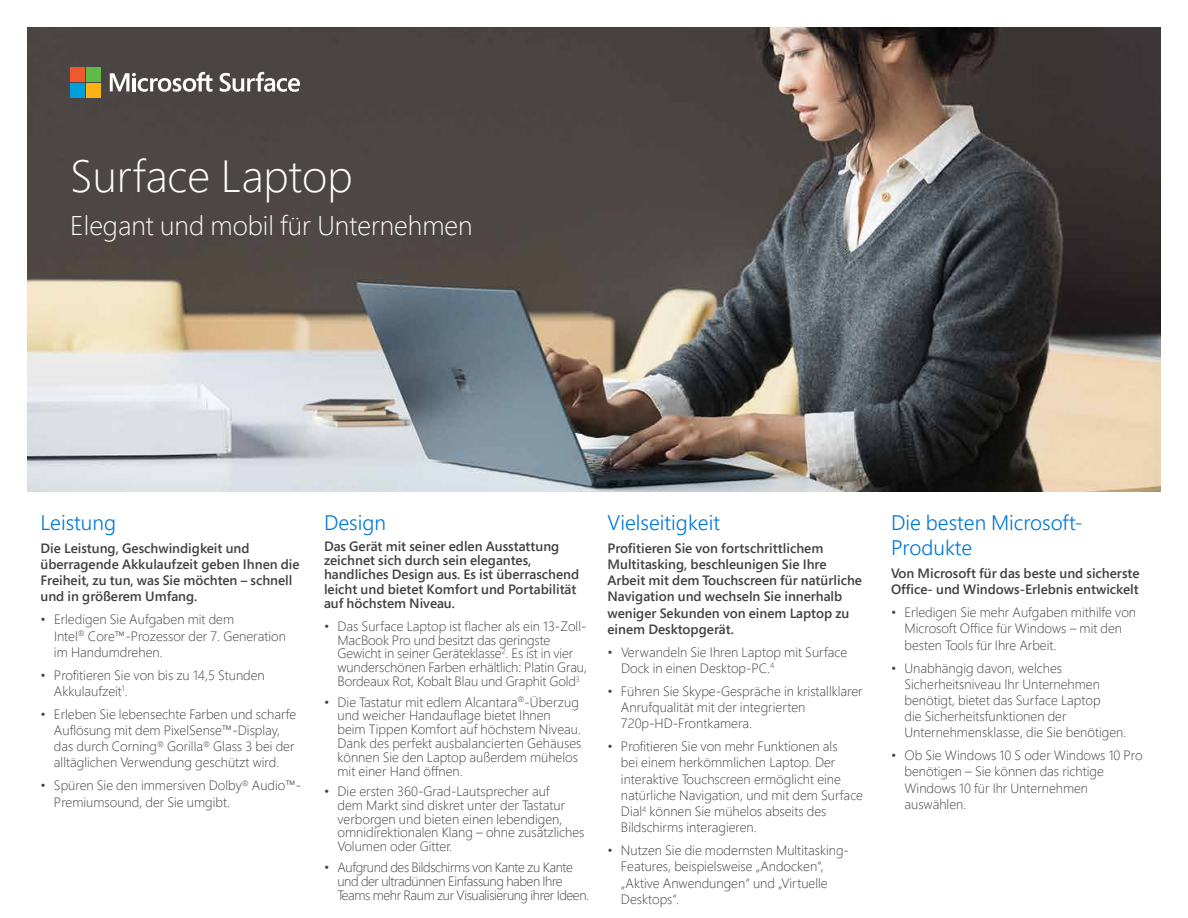
<style>
.page{position:relative;width:1188px;height:918px;background:#fff}
.page>*{position:absolute;margin:0;border:0;box-sizing:border-box;transform-origin:0 0}
.t1{font:300 45px "Segoe Pro";color:#fff}
.t2{font:300 27px "Segoe Pro";color:#fff}
.t3{font:300 21px/25.2px "Segoe Pro";color:#0078d7}
.t4{font:300 13.5px/16.2px "Segoe Pro";color:#414042}
.t5{font:600 13.5px/16.2px "Segoe Pro";color:#414042}
.t6{font:300 13.5px/14.1px "Segoe Pro";letter-spacing:-.03em;color:#414042}
</style>
<div class="page">
<img style="left:27px;top:27px;width:1134px;height:464px">
<svg style="left:110px;top:72px;width:103px;height:20px"></svg>
<div style="left:70px;top:67px;width:15px;height:15px;background:#f15832"></div>
<div style="left:86px;top:67px;width:15px;height:15px;background:#5fbb46"></div>
<div style="left:70px;top:83px;width:15px;height:15px;background:#009fda"></div>
<div style="left:86px;top:83px;width:15px;height:15px;background:#fcb316"></div>
<svg style="left:220px;top:72px;width:80px;height:20px"></svg>
<h1 class="t1" style="left:70px;top:145px;width:284px">Surface Laptop</h1>
<h2 class="t2" style="left:70px;top:206px;width:404px">Elegant und mobil für Unternehmen</h2>
<h3 class="t3" style="left:40px;top:509px;width:77px">Leistung</h3>
<p class="t5" style="left:40px;top:540px;width:261px">Die Leistung, Geschwindigkeit und überragende Akkulaufzeit geben Ihnen die Freiheit, zu tun, was Sie möchten – schnell und in größerem Umfang.</p>
<p class="t4" style="left:54px;top:611px;width:234px;text-indent:-13px">• Erledigen Sie Aufgaben mit dem<br>Intel<sup>®</sup> Core™-Prozessor der 7. Generation im Handumdrehen.</p>
<p class="t4" style="left:54px;top:667px;width:212px;text-indent:-14px">• Profitieren Sie von bis zu 14,5 Stunden<br>Akkulaufzeit<sup>1</sup>.</p>
<p class="t4" style="left:54px;top:706px;width:244px;text-indent:-14px">• Erleben Sie lebensechte Farben und scharfe Auflösung mit dem PixelSense™-Display, das durch Corning<sup>®</sup> Gorilla<sup>®</sup> Glass 3 bei der alltäglichen Verwendung geschützt wird.</p>
<p class="t4" style="left:54px;top:777px;width:249px;text-indent:-13px">• Spüren Sie den immersiven Dolby<sup>®</sup> Audio™-<br>Premiumsound, der Sie umgibt.</p>
<h3 class="t3" style="left:324px;top:509px;width:64px">Design</h3>
<p class="t5" style="left:324px;top:539px;width:257px;line-height:14.2px">Das Gerät mit seiner edlen Ausstattung zeichnet sich durch sein elegantes, handliches Design aus. Es ist überraschend leicht und bietet Komfort und Portabilität auf höchstem Niveau.</p>
<p class="t4" style="left:338px;top:619px;width:251px;line-height:13.8px;text-indent:-14px">• Das Surface Laptop ist flacher als ein 13-Zoll-MacBook Pro und besitzt das geringste Gewicht in seiner Geräteklasse<sup>2</sup>. Es ist in vier wunderschönen Farben erhältlich: Platin Grau, Bordeaux Rot, Kobalt Blau und Graphit Gold<sup>3</sup></p>
<p class="t4" style="left:338px;top:695px;width:245px;line-height:13.8px;text-indent:-14px">• Die Tastatur mit edlem Alcantara<sup>®</sup>-Überzug und weicher Handauflage bietet Ihnen beim Tippen Komfort auf höchstem Niveau.<br>Dank des perfekt ausbalancierten Gehäuses können Sie den Laptop außerdem mühelos mit einer Hand öffnen.</p>
<p class="t4" style="left:338px;top:784px;width:249px;line-height:13.8px;text-indent:-13px">• Die ersten 360-Grad-Lautsprecher auf<br>dem Markt sind diskret unter der Tastatur verborgen und bieten einen lebendigen, omnidirektionalen Klang – ohne zusätzliches Volumen oder Gitter.</p>
<p class="t6" style="left:338px;top:860px;width:253px;text-indent:-13px">• Aufgrund des Bildschirms von Kante zu Kante und der ultradünnen Einfassung haben Ihre<br>Teams mehr Raum zur Visualisierung ihrer Ideen.</p>
<h3 class="t3" style="left:608px;top:509px;width:114px">Vielseitigkeit</h3>
<p class="t5" style="left:608px;top:540px;width:256px">Profitieren Sie von fortschrittlichem Multitasking, beschleunigen Sie Ihre Arbeit mit dem Touchscreen für natürliche Navigation und wechseln Sie innerhalb weniger Sekunden von einem Laptop zu einem Desktopgerät.</p>
<p class="t4" style="left:621px;top:644px;width:228px;text-indent:-14px">• Verwandeln Sie Ihren Laptop mit Surface<br>Dock in einen Desktop-PC.<sup>4</sup></p>
<p class="t4" style="left:621px;top:683px;width:243px;text-indent:-14px">• Führen Sie Skype-Gespräche in kristallklarer<br>Anrufqualität mit der integrierten<br>720p-HD-Frontkamera.</p>
<p class="t4" style="left:621px;top:738px;width:244px;text-indent:-13px">• Profitieren Sie von mehr Funktionen als<br>bei einem herkömmlichen Laptop. Der interaktive Touchscreen ermöglicht eine natürliche Navigation, und mit dem Surface Dial<sup>4</sup> können Sie mühelos abseits des Bildschirms interagieren.</p>
<p class="t4" style="left:621px;top:842px;width:229px;text-indent:-14px">• Nutzen Sie die modernsten Multitasking-Features, beispielsweise „Andocken“, „Aktive Anwendungen“ und „Virtuelle Desktops“.</p>
<h3 class="t3" style="left:891px;top:509px;width:193px">Die besten Microsoft-<br>Produkte</h3>
<p class="t5" style="left:891px;top:565px;width:250px">Von Microsoft für das beste und sicherste<br>Office- und Windows-Erlebnis entwickelt</p>
<p class="t4" style="left:904px;top:604px;width:233px;text-indent:-14px">• Erledigen Sie mehr Aufgaben mithilfe von<br>Microsoft Office für Windows – mit den besten Tools für Ihre Arbeit.</p>
<p class="t4" style="left:904px;top:659px;width:223px;text-indent:-14px">• Unabhängig davon, welches Sicherheitsniveau Ihr Unternehmen benötigt, bietet das Surface Laptop<br>die Sicherheitsfunktionen der Unternehmensklasse, die Sie benötigen.</p>
<p class="t4" style="left:904px;top:747px;width:240px;text-indent:-14px">• Ob Sie Windows 10 S oder Windows 10 Pro benötigen – Sie können das richtige<br>Windows 10 für Ihr Unternehmen auswählen.</p>
</div>
